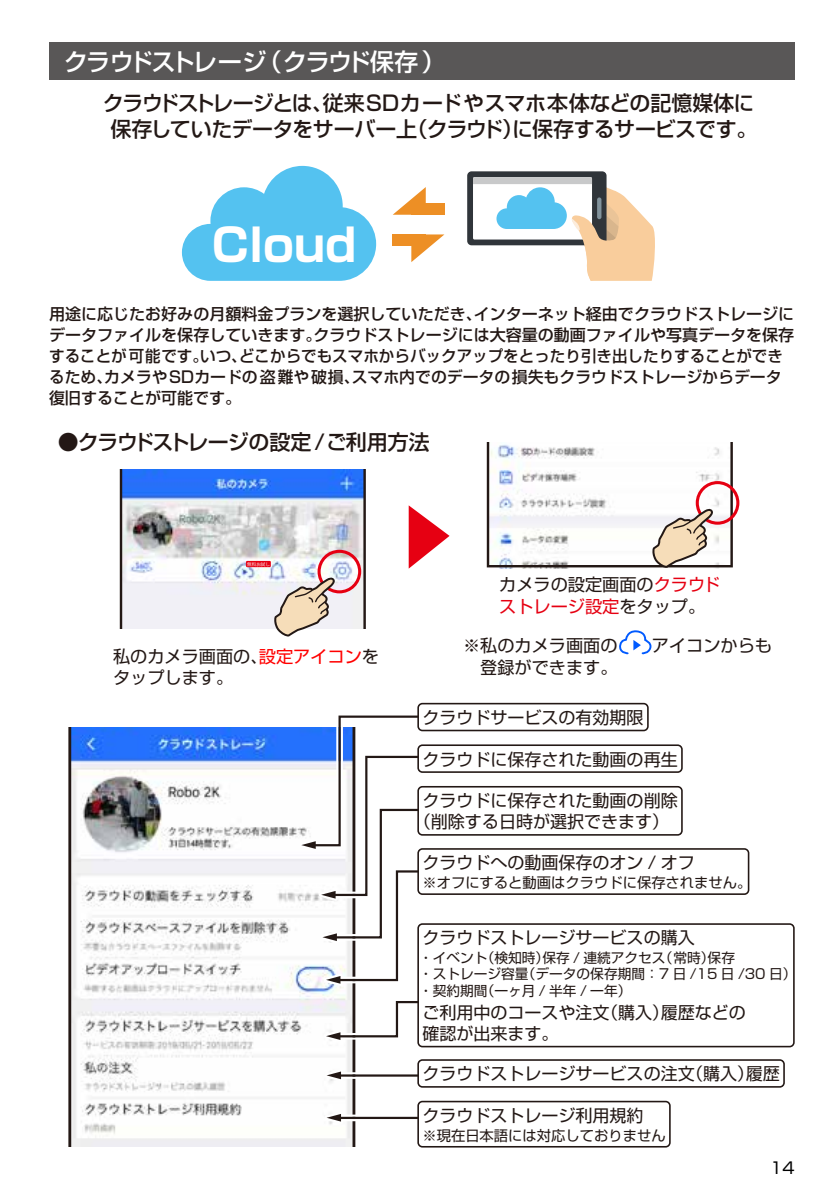
<style>
.page{position:relative;width:840px;height:1191px;background:#fff}
.page>*{position:absolute;margin:0;border:0;box-sizing:border-box;transform-origin:0 0}
.t1{font:700 45px "Shin Go Pro";color:#fff}
.t2{font:500 24.2px "Shin Go Pro";letter-spacing:-.06em;color:#fff}
.t3{font:500 21px/25.8px "Shin Go Pro";letter-spacing:-.03em;color:#231815;text-align:center}
.t4{font:17.2px/22.4px "Shin Go Pro";color:#231815}
.t5{font:17px/21.2px "Shin Go Pro";color:#040000;text-align:center}
.t6{font:17px/21.2px "Shin Go Pro";color:#231815}
.t7{font:500 16px/21.2px "Shin Go Pro";color:#231815}
.t8{font:16px "Shin Go Pro";color:#000}
.t9{font:14.2px "Shin Go Pro";color:#040000}
.t10{font:13.6px/16.4px "Shin Go Pro";color:#231815}
.t11{font:4.6px "Koz Go Pro";color:#fff}
.s1{color:#f00}
.s2{color:#e60012}
</style>
<div class="page">
<div style="left:49px;top:43px;width:745px;height:37px;background:#595757"></div>
<svg style="left:408px;top:505px;width:41px;height:63px"></svg>
<svg style="left:182px;top:166px;width:194px;height:115px"></svg>
<div style="left:467px;top:171px;width:139px;height:74px;background:#30353a;border-radius:4px"></div>
<svg style="left:472px;top:177px;width:183px;height:104px"></svg>
<svg style="left:393px;top:187px;width:32px;height:28px"></svg>
<div style="left:411px;top:203px;width:33px;height:12px;background:#ed8f25"></div>
<svg style="left:411px;top:234px;width:33px;height:28px"></svg>
<div style="left:392px;top:234px;width:33px;height:12px;background:#ed8f25"></div>
<svg style="left:68px;top:728px;width:287px;height:418px"></svg>
<svg style="left:120px;top:470px;width:245px;height:167px"></svg>
<div style="left:695px;top:481px;width:44px;height:44px;border:3px solid #e60012;border-radius:50%"></div>
<svg style="left:486px;top:442px;width:246px;height:126px"></svg>
<svg style="left:324px;top:1069px;width:93px;height:12px"></svg>
<svg style="left:324px;top:1111px;width:93px;height:12px"></svg>
<svg style="left:299px;top:715px;width:149px;height:271px"></svg>
<svg style="left:323px;top:998px;width:94px;height:44px"></svg>
<svg style="left:619px;top:630px;width:32px;height:25px"></svg>
<div style="left:418px;top:704px;width:229px;height:27px;background:#fff;border-radius:4px"></div>
<div style="left:417px;top:703px;width:231px;height:28px;border:2px solid #231815;border-radius:4px"></div>
<div style="left:418px;top:746px;width:263px;height:27px;background:#fff;border-radius:4px"></div>
<div style="left:417px;top:744px;width:265px;height:29px;border:2px solid #231815;border-radius:4px"></div>
<div style="left:418px;top:850px;width:330px;height:45px;background:#fff;border-radius:4px"></div>
<div style="left:417px;top:848px;width:332px;height:47px;border:2px solid #231815;border-radius:4px"></div>
<div style="left:417px;top:1059px;width:367px;height:28px;border:2px solid #231815;border-radius:4px"></div>
<div style="left:417px;top:1100px;width:253px;height:47px;border:2px solid #231815;border-radius:4px"></div>
<div style="left:418px;top:925px;width:375px;height:122px;background:#fff;border-radius:4px"></div>
<div style="left:417px;top:923px;width:377px;height:124px;border:2px solid #231815;border-radius:4px"></div>
<div style="left:418px;top:788px;width:263px;height:48px;background:#fff;border-radius:4px"></div>
<div style="left:417px;top:786px;width:265px;height:49px;border:2px solid #231815;border-radius:4px"></div>
<div style="left:246px;top:561px;width:25px;height:6px;background:#e60012"></div>
<h2 class="t2" style="left:64px;top:42px;width:383px">クラウドストレージ（クラウド保存）</h2>
<h3 class="t3" style="left:103px;top:87px;width:655px">クラウドストレージとは、従来SDカードやスマホ本体などの記憶媒体に保存していたデータをサーバー上（クラウド）に保存するサービスです。</h3>
<h1 class="t1" style="left:212px;top:209px;width:145px">Cloud</h1>
<p class="t7" style="left:49px;top:301px;width:746px">用途に応じたお好みの月額料金プランを選択していただき、インターネット経由でクラウドストレージにデータファイルを保存していきます。クラウドストレージには大容量の動画ファイルや写真データを保存することが可能です。いつ、どこからでもスマホからバックアップをとったり引き出したりすることができるため、カメラやSDカードの盗難や破損、スマホ内でのデータの損失もクラウドストレージからデータ復旧することが可能です。</p>
<h3 class="t3" style="left:58px;top:427px;width:373px">●クラウドストレージの設定 /ご利用方法</h3>
<p class="t11" style="left:247px;top:561px;width:24px">無料お試し</p>
<p class="t4" style="left:113px;top:643px;width:267px;line-height:21.2px">私のカメラ画面の、<span class="s1">設定アイコン</span>をタップします。</p>
<p class="t4" style="left:499px;top:571px;width:222px">カメラの設定画面の<span class="s2">クラウドストレージ設定</span>をタップ。</p>
<p class="t4" style="left:463px;top:632px;width:310px">※私のカメラ画面の　　アイコンからも　登録ができます。</p>
<p class="t5" style="left:422px;top:705px;width:222px">クラウドサービスの有効期限</p>
<p class="t5" style="left:422px;top:746px;width:256px">クラウドに保存された動画の再生</p>
<p class="t5" style="left:413px;top:788px;width:265px">クラウドに保存された動画の削除（削除する日時が選択できます）</p>
<p class="t5" style="left:422px;top:850px;width:273px">クラウドへの動画保存のオン / オフ</p>
<p class="t9" style="left:422px;top:871px;width:330px">※オフにすると動画はクラウドに保存されません。</p>
<p class="t6" style="left:422px;top:925px;width:273px">クラウドストレージサービスの購入</p>
<p class="t10" style="left:419px;top:947px;width:379px">・イベント（検知時）保存 / 連続アクセス（常時）保存<br>・ストレージ容量（データの保存期間：7 日 /15 日 /30 日）・契約期間（一ヶ月 / 半年 / 一年）</p>
<p class="t6" style="left:422px;top:999px;width:324px">ご利用中のコースや注文（購入）履歴などの確認が出来ます。</p>
<p class="t5" style="left:422px;top:1061px;width:358px">クラウドストレージサービスの注文（購入）履歴</p>
<p class="t5" style="left:422px;top:1102px;width:222px">クラウドストレージ利用規約</p>
<p class="t9" style="left:422px;top:1123px;width:244px">※現在日本語には対応しておりません</p>
<p class="t8" style="left:769px;top:1155px;width:26px">14</p>
</div>
